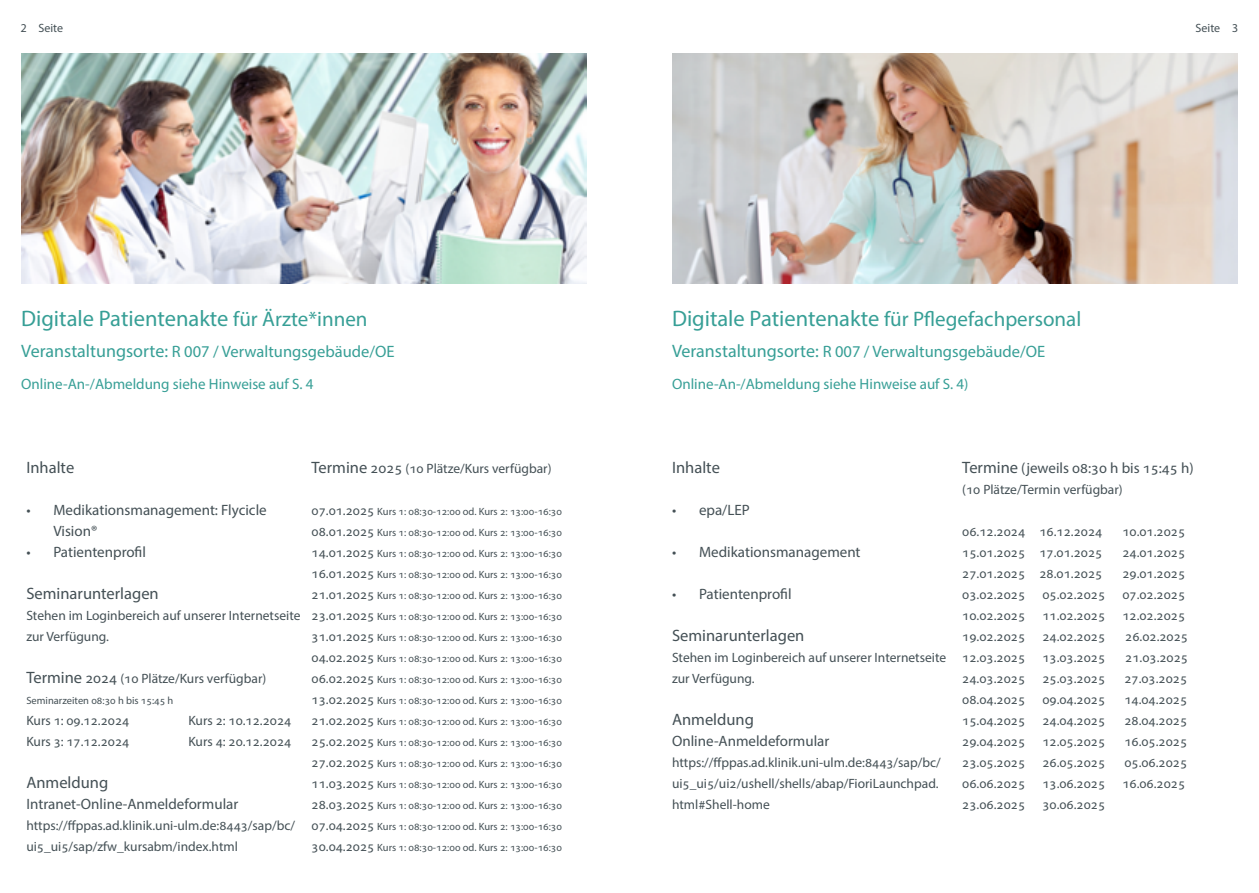
<style>
.page{position:relative;width:1259px;height:893px;background:#fff}
.page>*{position:absolute;margin:0;border:0;box-sizing:border-box;transform-origin:0 0}
.t1{font:22.5px "Myriad Pro";color:#379f96}
.t2{font:16.5px "Myriad Pro";color:#379f96}
.t3{font:16.5px "Myriad Pro";color:#445055}
.t4{font:15px/21px "Myriad Pro";color:#445055}
.t5{font:15px "Myriad Pro";color:#379f96}
.t6{font:13.5px/21px "Myriad Pro";color:#445055}
.t7{font:12px "Myriad Pro";color:#445055}
.t8{font:10.5px/21px "Myriad Pro";color:#445055;text-align:justify}
.s1{font-size:21px}
.s2{font-size:18px}
.s3{font-size:16.5px}
.s4{font-size:15px}
.s5{font-size:13.5px}
</style>
<div class="page">
<img style="left:21px;top:53px;width:566px;height:231px">
<img style="left:672px;top:53px;width:565px;height:231px">
<p class="t7" style="left:21px;top:20px;width:43px">2 Seite</p>
<p class="t7" style="left:1195px;top:20px;width:44px">Seite 3</p>
<h1 class="t1" style="left:21px;top:304px;width:348px">Digitale Patientenakte <span class="s1">für Ärzte*innen</span></h1>
<p class="t2" style="left:21px;top:342px;width:375px"><span class="s2">Veranstaltungsorte:</span> R 007 / Verwaltungsgebäude/OE</p>
<p class="t5" style="left:21px;top:374px;width:294px">Online-An-/Abmeldung siehe Hinweise auf S. 4</p>
<p class="t3" style="left:26px;top:457px;width:49px">Inhalte</p>
<p class="t4" style="left:53px;top:499px;width:215px;text-indent:-27px">• Medikationsmanagement: Flycicle<br>Vision®</p>
<p class="t4" style="left:26px;top:541px;width:121px">• Patientenprofil</p>
<p class="t3" style="left:26px;top:583px;width:134px">Seminarunterlagen</p>
<p class="t6" style="left:26px;top:605px;width:276px">Stehen im Loginbereich auf unserer Internetseite zur Verfügung.</p>
<p class="t6" style="left:26px;top:668px;width:241px"><span class="s3">Termine</span> <span class="s4">2024</span> (10 Plätze/Kurs verfügbar)</p>
<p class="t8" style="left:26px;top:690px;width:149px">Seminarzeiten 08:30 h bis 15:45 h</p>
<p class="t6" style="left:26px;top:710px;width:104px">Kurs 1: 09.12.2024</p>
<p class="t6" style="left:188px;top:710px;width:104px">Kurs 2: 10.12.2024</p>
<p class="t6" style="left:26px;top:731px;width:104px">Kurs 3: 17.12.2024</p>
<p class="t6" style="left:188px;top:731px;width:104px">Kurs 4: 20.12.2024</p>
<p class="t3" style="left:26px;top:772px;width:83px">Anmeldung</p>
<p class="t4" style="left:26px;top:793px;width:213px">Intranet-Online-Anmeldeformular</p>
<p class="t6" style="left:26px;top:815px;width:270px">https://ffppas.ad.klinik.uni-ulm.de:8443/sap/bc/ ui5_ui5/sap/zfw_kursabm/index.html</p>
<p class="t6" style="left:311px;top:458px;width:241px"><span class="s3">Termine</span> <span class="s4">2025</span> (10 Plätze/Kurs verfügbar)</p>
<p class="t8" style="left:311px;top:501px;width:252px"><span class="s5">07.01.2025</span> Kurs 1: 08:30-12:00 od. Kurs 2: 13:00-16:30<br><span class="s5">08.01.2025</span> Kurs 1: 08:30-12:00 od. Kurs 2: 13:00-16:30<br><span class="s5">14.01.2025</span> Kurs 1: 08:30-12:00 od. Kurs 2: 13:00-16:30<br><span class="s5">16.01.2025</span> Kurs 1: 08:30-12:00 od. Kurs 2: 13:00-16:30<br><span class="s5">21.01.2025</span> Kurs 1: 08:30-12:00 od. Kurs 2: 13:00-16:30<br><span class="s5">23.01.2025</span> Kurs 1: 08:30-12:00 od. Kurs 2: 13:00-16:30<br><span class="s5">31.01.2025</span> Kurs 1: 08:30-12:00 od. Kurs 2: 13:00-16:30<br><span class="s5">04.02.2025</span> Kurs 1: 08:30-12:00 od. Kurs 2: 13:00-16:30<br><span class="s5">06.02.2025</span> Kurs 1: 08:30-12:00 od. Kurs 2: 13:00-16:30<br><span class="s5">13.02.2025</span> Kurs 1: 08:30-12:00 od. Kurs 2: 13:00-16:30<br><span class="s5">21.02.2025</span> Kurs 1: 08:30-12:00 od. Kurs 2: 13:00-16:30<br><span class="s5">25.02.2025</span> Kurs 1: 08:30-12:00 od. Kurs 2: 13:00-16:30<br><span class="s5">27.02.2025</span> Kurs 1: 08:30-12:00 od. Kurs 2: 13:00-16:30<br><span class="s5">11.03.2025</span> Kurs 1: 08:30-12:00 od. Kurs 2: 13:00-16:30<br><span class="s5">28.03.2025</span> Kurs 1: 08:30-12:00 od. Kurs 2: 13:00-16:30<br><span class="s5">07.04.2025</span> Kurs 1: 08:30-12:00 od. Kurs 2: 13:00-16:30<br><span class="s5">30.04.2025</span> Kurs 1: 08:30-12:00 od. Kurs 2: 13:00-16:30</p>
<h1 class="t1" style="left:672px;top:304px;width:411px">Digitale Patientenakte <span class="s1">für Pflegefachpersonal</span></h1>
<p class="t2" style="left:672px;top:342px;width:375px"><span class="s2">Veranstaltungsorte:</span> R 007 / Verwaltungsgebäude/OE</p>
<p class="t5" style="left:672px;top:374px;width:298px">Online-An-/Abmeldung siehe Hinweise auf S. 4)</p>
<p class="t3" style="left:672px;top:457px;width:49px">Inhalte</p>
<p class="t4" style="left:672px;top:499px;width:79px">• epa/LEP</p>
<p class="t4" style="left:672px;top:541px;width:190px">• Medikationsmanagement</p>
<p class="t4" style="left:672px;top:583px;width:121px">• Patientenprofil</p>
<p class="t3" style="left:672px;top:625px;width:134px">Seminarunterlagen</p>
<p class="t6" style="left:672px;top:647px;width:276px">Stehen im Loginbereich auf unserer Internetseite zur Verfügung.</p>
<p class="t3" style="left:672px;top:709px;width:83px">Anmeldung</p>
<p class="t4" style="left:672px;top:730px;width:159px">Online-Anmeldeformular</p>
<p class="t6" style="left:672px;top:752px;width:270px">https://ffppas.ad.klinik.uni-ulm.de:8443/sap/bc/ ui5_ui5/ui2/ushell/shells/abap/FioriLaunchpad. html#Shell-home</p>
<p class="t4" style="left:962px;top:457px;width:233px"><span class="s3">Termine</span> (jeweils 08:30 h bis 15:45 h)</p>
<p class="t6" style="left:962px;top:479px;width:162px">(10 Plätze/Termin verfügbar)</p>
<p class="t6" style="left:962px;top:521px;width:141px">06.12.2024 16.12.2024</p>
<p class="t6" style="left:1122px;top:521px;width:64px">10.01.2025</p>
<p class="t6" style="left:962px;top:542px;width:141px">15.01.2025 17.01.2025</p>
<p class="t6" style="left:1122px;top:542px;width:64px">24.01.2025</p>
<p class="t6" style="left:962px;top:563px;width:141px">27.01.2025 28.01.2025</p>
<p class="t6" style="left:1122px;top:563px;width:64px">29.01.2025</p>
<p class="t6" style="left:962px;top:584px;width:64px">03.02.2025</p>
<p class="t6" style="left:1042px;top:584px;width:64px">05.02.2025</p>
<p class="t6" style="left:1122px;top:584px;width:64px">07.02.2025</p>
<p class="t6" style="left:962px;top:605px;width:64px">10.02.2025</p>
<p class="t6" style="left:1042px;top:605px;width:64px">11.02.2025</p>
<p class="t6" style="left:1122px;top:605px;width:64px">12.02.2025</p>
<p class="t6" style="left:962px;top:626px;width:64px">19.02.2025</p>
<p class="t6" style="left:1042px;top:626px;width:64px">24.02.2025</p>
<p class="t6" style="left:1125px;top:626px;width:64px">26.02.2025</p>
<p class="t6" style="left:962px;top:647px;width:64px">12.03.2025</p>
<p class="t6" style="left:1042px;top:647px;width:64px">13.03.2025</p>
<p class="t6" style="left:1125px;top:647px;width:64px">21.03.2025</p>
<p class="t6" style="left:962px;top:668px;width:64px">24.03.2025</p>
<p class="t6" style="left:1042px;top:668px;width:64px">25.03.2025</p>
<p class="t6" style="left:1124px;top:668px;width:64px">27.03.2025</p>
<p class="t6" style="left:962px;top:689px;width:64px">08.04.2025</p>
<p class="t6" style="left:1042px;top:689px;width:64px">09.04.2025</p>
<p class="t6" style="left:1124px;top:689px;width:64px">14.04.2025</p>
<p class="t6" style="left:962px;top:710px;width:64px">15.04.2025</p>
<p class="t6" style="left:1042px;top:710px;width:64px">24.04.2025</p>
<p class="t6" style="left:1124px;top:710px;width:64px">28.04.2025</p>
<p class="t6" style="left:962px;top:731px;width:64px">29.04.2025</p>
<p class="t6" style="left:1042px;top:731px;width:64px">12.05.2025</p>
<p class="t6" style="left:1124px;top:731px;width:64px">16.05.2025</p>
<p class="t6" style="left:962px;top:752px;width:64px">23.05.2025</p>
<p class="t6" style="left:1042px;top:752px;width:64px">26.05.2025</p>
<p class="t6" style="left:1124px;top:752px;width:64px">05.06.2025</p>
<p class="t6" style="left:962px;top:773px;width:64px">06.06.2025</p>
<p class="t6" style="left:1042px;top:773px;width:64px">13.06.2025</p>
<p class="t6" style="left:1122px;top:773px;width:64px">16.06.2025</p>
<p class="t6" style="left:962px;top:794px;width:64px">23.06.2025</p>
<p class="t6" style="left:1042px;top:794px;width:64px">30.06.2025</p>
</div>
